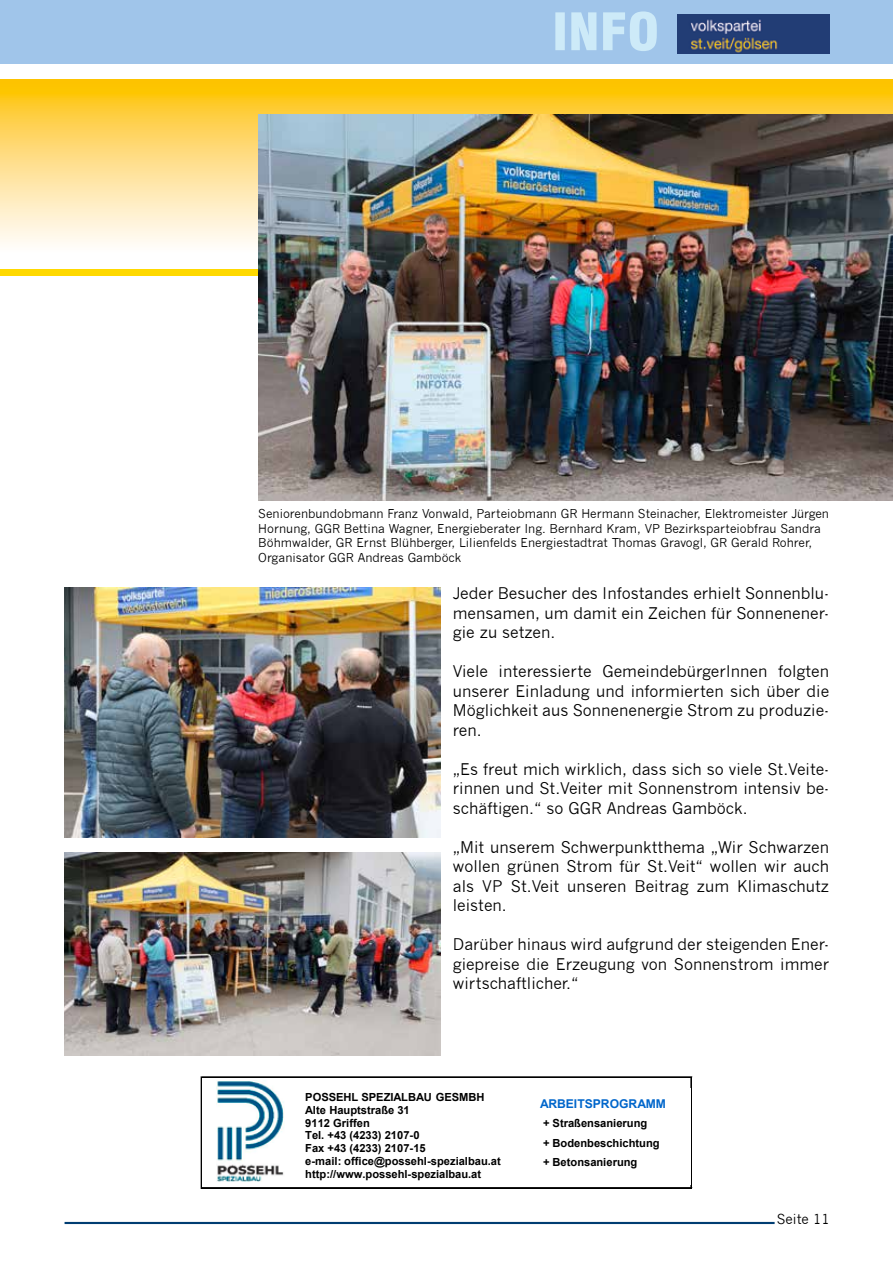
<style>
.page{position:relative;width:893px;height:1263px;background:#fff}
.page>*{position:absolute;margin:0;border:0;box-sizing:border-box;transform-origin:0 0}
.t1{font:15.75px/19.5px "News Gothic";color:#000;text-align:justify}
.t2{font:13.5px "News Gothic";color:#000}
.t3{font:700 12.15px "Arial";color:#0066cb}
.t4{font:12px/14.4px "News Gothic";color:#000}
.t5{font:700 11.1px/12.8px "Arial";color:#000}
</style>
<div class="page">
<div style="left:0;top:0;width:893px;height:64px;background:#a0c5ea"></div>
<svg style="left:555px;top:11px;width:102px;height:40px"></svg>
<hr style="left:65px;top:1222px;width:710px;height:2px;background:#003d72">
<img style="left:678px;top:14px;width:151px;height:40px">
<div style="left:0;top:270px;width:342px;height:6px;background:#ffd900"></div>
<svg style="left:0;top:79px;width:893px;height:165px"></svg>
<img style="left:258px;top:114px;width:635px;height:387px">
<hr style="left:201px;top:1077px;width:1px;height:111px;background:#000">
<hr style="left:691px;top:1078px;width:1px;height:110px;background:#000">
<hr style="left:202px;top:1076px;width:490px;height:1px;background:#000">
<hr style="left:202px;top:1077px;width:490px;height:1px;background:#000">
<hr style="left:202px;top:1187px;width:490px;height:1px;background:#000">
<img style="left:216px;top:1080px;width:68px;height:101px">
<img style="left:65px;top:587px;width:375px;height:250px">
<img style="left:65px;top:853px;width:375px;height:203px">
<p class="t4" style="left:258px;top:507px;width:572px">Seniorenbundobmann Franz Vonwald, Parteiobmann GR Hermann Steinacher, Elektromeister Jürgen Hornung, GGR Bettina Wagner, Energieberater Ing. Bernhard Kram, VP Bezirksparteiobfrau Sandra Böhmwalder, GR Ernst Blühberger, Lilienfelds Energiestadtrat Thomas Gravogl, GR Gerald Rohrer, Organisator GGR Andreas Gamböck</p>
<p class="t1" style="left:453px;top:584px;width:378px">Jeder Besucher des Infostandes erhielt Sonnenblu&shy;mensamen, um damit ein Zeichen für Sonnenener&shy;gie zu setzen.</p>
<p class="t1" style="left:453px;top:662px;width:378px">Viele interessierte GemeindebürgerInnen folgten unserer Einladung und informierten sich über die Möglichkeit aus Sonnenenergie Strom zu produzie&shy;ren.</p>
<p class="t1" style="left:453px;top:759px;width:378px">„Es freut mich wirklich, dass sich so viele St.Veite&shy;rinnen und St.Veiter mit Sonnenstrom intensiv be&shy;schäftigen.“ so GGR Andreas Gamböck.</p>
<p class="t1" style="left:453px;top:837px;width:378px">„Mit unserem Schwerpunktthema „Wir Schwarzen wollen grünen Strom für St.Veit“ wollen wir auch als VP St.Veit unseren Beitrag zum Klimaschutz leisten.</p>
<p class="t1" style="left:453px;top:935px;width:378px">Darüber hinaus wird aufgrund der steigenden Ener&shy;giepreise die Erzeugung von Sonnenstrom immer wirtschaftlicher.“</p>
<p class="t5" style="left:305px;top:1091px;width:197px">POSSEHL SPEZIALBAU GESMBH<br>Alte Hauptstraße 31<br>9112 Griffen<br>Tel. +43 (4233) 2107-0<br>Fax +43 (4233) 2107-15<br>e-mail: office@possehl-spezialbau.at http://www.possehl-spezialbau.at</p>
<p class="t3" style="left:540px;top:1095px;width:128px">ARBEITSPROGRAMM</p>
<p class="t5" style="left:543px;top:1114px;width:118px;line-height:19.2px">+ Straßensanierung<br>+ Bodenbeschichtung + Betonsanierung</p>
<p class="t2" style="left:777px;top:1211px;width:55px">Seite 11</p>
</div>
